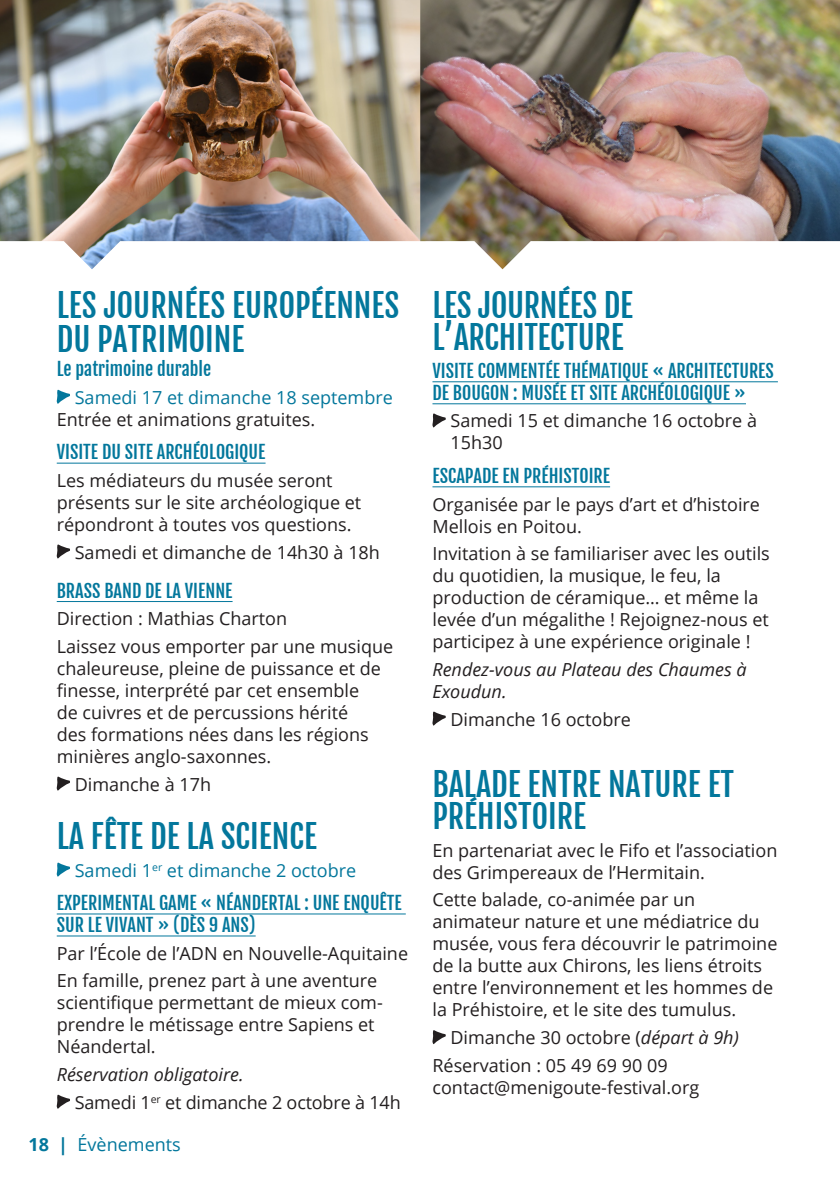
<style>
.page{position:relative;width:840px;height:1191px;background:#fff}
.page>*{position:absolute;margin:0;border:0;box-sizing:border-box;transform-origin:0 0}
.Texte_courant_descri{font:32px/32px "Fjalla One";color:#03779c}
.TITRE_1{font:32px/34px "Fjalla One";color:#03779c}
.Texte_courant_descri-2{font:18px/22px "Open Sans";color:#231f20}
.TITRE_SOULIGNE{font:18px/22px "Fjalla One";color:#03779c}
.Texte_courant_descri-3{font:18px "Open Sans";color:#03779c}
.Texte_courant_descri-4{font:italic 18px/22px "Open Sans";color:#231f20}
.Titre_atelier{font:18px "Fjalla One";color:#03779c}
.s1{font-weight:700}
.s2{font-style:italic}
</style>
<div class="page">
<img style="left:0;top:0;width:420px;height:269px">
<img style="left:420px;top:0;width:419px;height:269px">
<hr style="left:57px;top:913px;width:348px;height:1px;background:#03779c">
<hr style="left:57px;top:935px;width:198px;height:1px;background:#03779c">
<svg style="left:57px;top:862px;width:13px;height:15px"></svg>
<svg style="left:57px;top:1094px;width:13px;height:15px"></svg>
<hr style="left:432px;top:381px;width:345px;height:1px;background:#03779c">
<hr style="left:432px;top:403px;width:313px;height:1px;background:#03779c">
<hr style="left:432px;top:486px;width:177px;height:1px;background:#03779c">
<svg style="left:432px;top:413px;width:14px;height:15px"></svg>
<svg style="left:432px;top:711px;width:14px;height:15px"></svg>
<svg style="left:432px;top:1030px;width:14px;height:14px"></svg>
<hr style="left:57px;top:463px;width:208px;height:1px;background:#03779c">
<hr style="left:57px;top:601px;width:175px;height:1px;background:#03779c">
<svg style="left:57px;top:389px;width:13px;height:15px"></svg>
<svg style="left:57px;top:544px;width:13px;height:15px"></svg>
<svg style="left:57px;top:776px;width:13px;height:15px"></svg>
<p class="TITRE_1" style="left:57px;top:288px;width:344px">LES JOURNÉES EUROPÉENNES<br>DU PATRIMOINE</p>
<p class="Titre_atelier" style="left:57px;top:358px;width:156px">Le patrimoine durable</p>
<p class="Texte_courant_descri-3" style="left:75px;top:385px;width:319px">Samedi 17 et dimanche 18 septembre</p>
<p class="Texte_courant_descri-2" style="left:57px;top:408px;width:260px">Entrée et animations gratuites.</p>
<p class="TITRE_SOULIGNE" style="left:57px;top:441px;width:210px">VISITE DU SITE ARCHÉOLOGIQUE</p>
<p class="Texte_courant_descri-2" style="left:57px;top:469px;width:306px">Les médiateurs du musée seront présents sur le site archéologique et répondront à toutes vos questions.</p>
<p class="Texte_courant_descri-2" style="left:75px;top:540px;width:306px">Samedi et dimanche de 14h30 à 18h</p>
<p class="TITRE_SOULIGNE" style="left:57px;top:579px;width:177px">BRASS BAND DE LA VIENNE</p>
<p class="Texte_courant_descri-2" style="left:57px;top:607px;width:232px">Direction : Mathias Charton</p>
<p class="Texte_courant_descri-2" style="left:57px;top:635px;width:338px">Laissez vous emporter par une musique chaleureuse, pleine de puissance et de finesse, interprété par cet ensemble<br>de cuivres et de percussions hérité<br>des formations nées dans les régions minières anglo-saxonnes.</p>
<p class="Texte_courant_descri-2" style="left:75px;top:772px;width:138px">Dimanche à 17h</p>
<p class="TITRE_1" style="left:57px;top:819px;width:262px">LA FÊTE DE LA SCIENCE</p>
<p class="Texte_courant_descri-3" style="left:75px;top:857px;width:283px">Samedi 1<sup>er</sup> et dimanche 2 octobre</p>
<p class="TITRE_SOULIGNE" style="left:57px;top:892px;width:346px">EXPERIMENTAL GAME « NÉANDERTAL : UNE ENQUÊTE<br>SUR LE VIVANT » (DÈS 9 ANS)</p>
<p class="Texte_courant_descri-2" style="left:57px;top:941px;width:353px">Par l’École de l’ADN en Nouvelle-Aquitaine</p>
<p class="Texte_courant_descri-2" style="left:57px;top:969px;width:327px">En famille, prenez part à une aventure scientifique permettant de mieux com&shy;prendre le métissage entre Sapiens et<br>Néandertal.</p>
<p class="Texte_courant_descri-4" style="left:57px;top:1063px;width:188px">Réservation obligatoire.</p>
<p class="Texte_courant_descri-2" style="left:75px;top:1090px;width:327px">Samedi 1<sup>er</sup> et dimanche 2 octobre à 14h</p>
<p class="Texte_courant_descri-3" style="left:28px;top:1132px;width:154px"><span class="s1">18 |</span> Évènements</p>
<p class="Texte_courant_descri" style="left:432px;top:289px;width:202px">LES JOURNÉES DE<br>L’ARCHITECTURE</p>
<p class="TITRE_SOULIGNE" style="left:432px;top:360px;width:343px">VISITE COMMENTÉE THÉMATIQUE « ARCHITECTURES<br>DE BOUGON : MUSÉE ET SITE ARCHÉOLOGIQUE »</p>
<p class="Texte_courant_descri-2" style="left:450px;top:409px;width:308px">Samedi 15 et dimanche 16 octobre à<br>15h30</p>
<p class="TITRE_SOULIGNE" style="left:432px;top:465px;width:179px">ESCAPADE EN PRÉHISTOIRE</p>
<p class="Texte_courant_descri-2" style="left:432px;top:492px;width:329px">Organisée par le pays d’art et d’histoire<br>Mellois en Poitou.</p>
<p class="Texte_courant_descri-2" style="left:432px;top:542px;width:338px">Invitation à se familiariser avec les outils du quotidien, la musique, le feu, la production de céramique… et même la levée d’un mégalithe ! Rejoignez-nous et participez à une expérience originale !</p>
<p class="Texte_courant_descri-4" style="left:432px;top:658px;width:315px">Rendez-vous au Plateau des Chaumes à<br>Exoudun.</p>
<p class="Texte_courant_descri-2" style="left:450px;top:707px;width:182px">Dimanche 16 octobre</p>
<p class="Texte_courant_descri" style="left:432px;top:768px;width:303px">BALADE ENTRE NATURE ET<br>PRÉHISTOIRE</p>
<p class="Texte_courant_descri-2" style="left:432px;top:838px;width:346px">En partenariat avec le Fifo et l’association des Grimpereaux de l’Hermitain.</p>
<p class="Texte_courant_descri-2" style="left:432px;top:888px;width:346px">Cette balade, co-animée par un animateur nature et une médiatrice du musée, vous fera découvrir le patrimoine de la butte aux Chirons, les liens étroits entre l’environnement et les hommes de la Préhistoire, et le site des tumulus.</p>
<p class="Texte_courant_descri-2" style="left:450px;top:1026px;width:290px">Dimanche 30 octobre (<span class="s2">départ à 9h)</span></p>
<p class="Texte_courant_descri-2" style="left:432px;top:1053px;width:268px">Réservation : 05 49 69 90 09 contact@menigoute-festival.org</p>
</div>
